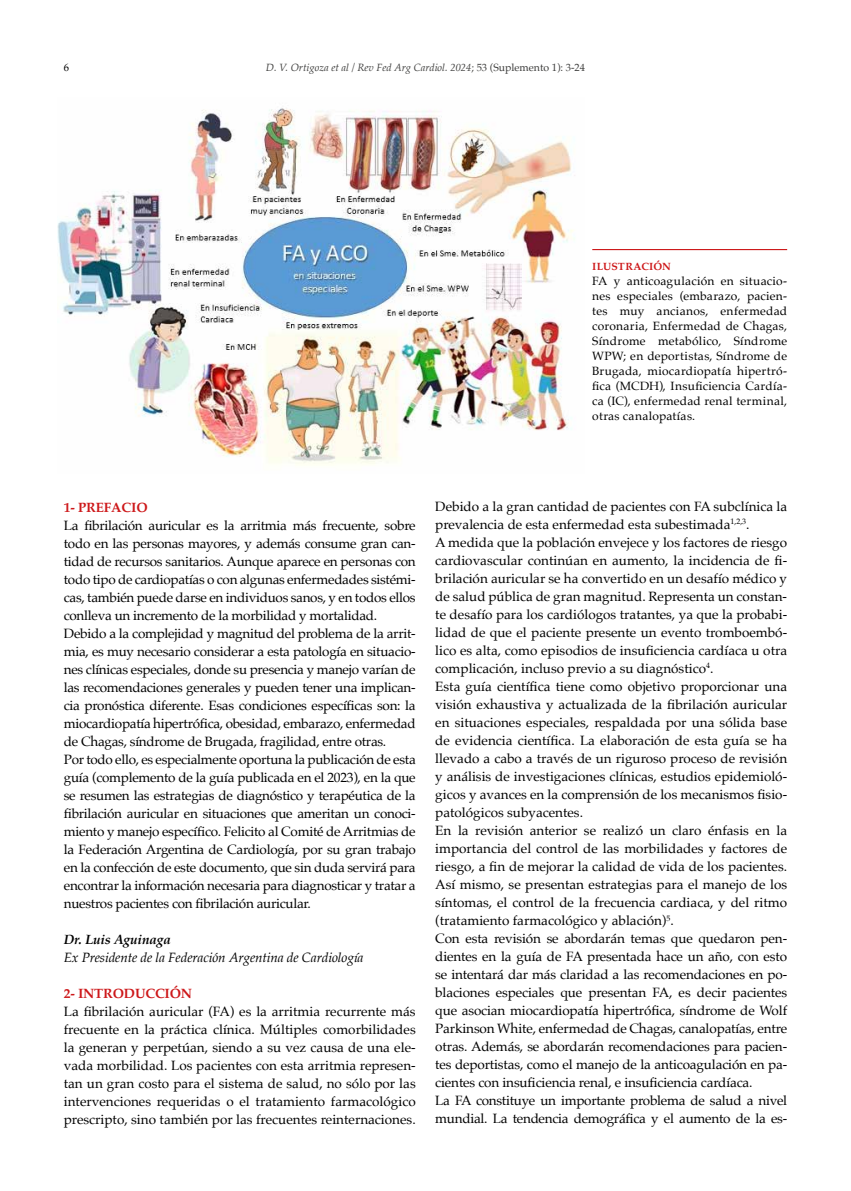
<style>
.page{position:relative;width:851px;height:1191px;background:#fff}
.page>*{position:absolute;margin:0;border:0;box-sizing:border-box;transform-origin:0 0}
.t1{font:13.5px/18px "Palatino";letter-spacing:-.01em;color:#000}
.t2{font:italic 13.5px "Palatino";letter-spacing:-.01em;color:#000}
.t3{font:700 13.5px "Palatino";letter-spacing:-.01em;color:#cd1719}
.t4{font:italic 700 13.5px "Palatino";letter-spacing:-.01em;color:#000}
.t5{font:12px/15px "Palatino";letter-spacing:.025em;color:#000;text-align:justify}
.t6{font:italic 10.5px "Palatino";color:#3c3c3b}
.t7{font:700 10.5px "Palatino";letter-spacing:.01em;color:#cd1719}
.t8{font:10.5px "Palatino";color:#000}
.s1{font-style:normal}
</style>
<div class="page">
<img style="left:57px;top:108px;width:518px;height:358px">
<hr style="left:592px;top:249px;width:195px;height:1px;background:#cd1719">
<p class="t8" style="left:64px;top:58px;width:7px">6</p>
<p class="t6" style="left:266px;top:58px;width:320px">D. V. Ortigoza et al / Rev Fed Arg Cardiol. 2024<span class="s1">; 53 (Suplemento 1): 3-24</span></p>
<p class="t7" style="left:592px;top:258px;width:80px">ILUSTRACIÓN</p>
<p class="t5" style="left:592px;top:273px;width:196px">FA y anticoagulación en situacio&shy;nes especiales (embarazo, pacien&shy;tes muy ancianos, enfermedad coronaria, Enfermedad de Chagas, Síndrome metabólico, Síndrome WPW; en deportistas, Síndrome de Brugada, miocardiopatía hipertró&shy;fica (MCDH), Insuficiencia Cardía&shy;ca (IC), enfermedad renal terminal, otras canalopatías.</p>
<p class="t3" style="left:64px;top:496px;width:85px">1- PREFACIO</p>
<p class="t1" style="left:64px;top:516px;width:353px">La fibrilación auricular es la arritmia más frecuente, sobre todo en las personas mayores, y además consume gran can&shy;tidad de recursos sanitarios. Aunque aparece en personas con todo tipo de cardiopatías o con algunas enfermedades sistémi&shy;cas, también puede darse en individuos sanos, y en todos ellos conlleva un incremento de la morbilidad y mortalidad.<br>Debido a la complejidad y magnitud del problema de la arrit&shy;mia, es muy necesario considerar a esta patología en situacio&shy;nes clínicas especiales, donde su presencia y manejo varían de las recomendaciones generales y pueden tener una implican&shy;cia pronóstica diferente. Esas condiciones específicas son: la miocardiopatía hipertrófica, obesidad, embarazo, enfermedad de Chagas, síndrome de Brugada, fragilidad, entre otras.<br>Por todo ello, es especialmente oportuna la publicación de esta guía (complemento de la guía publicada en el 2023), en la que se resumen las estrategias de diagnóstico y terapéutica de la fibrilación auricular en situaciones que ameritan un conoci&shy;miento y manejo específico. Felicito al Comité de Arritmias de la Federación Argentina de Cardiología, por su gran trabajo en la confección de este documento, que sin duda servirá para encontrar la información necesaria para diagnosticar y tratar a nuestros pacientes con fibrilación auricular.</p>
<p class="t4" style="left:64px;top:928px;width:108px">Dr. Luis Aguinaga</p>
<p class="t2" style="left:64px;top:946px;width:301px">Ex Presidente de la Federación Argentina de Cardiología</p>
<p class="t3" style="left:64px;top:981px;width:130px">2- INTRODUCCIÓN</p>
<p class="t1" style="left:64px;top:1002px;width:353px;text-align:justify">La fibrilación auricular (FA) es la arritmia recurrente más frecuente en la práctica clínica. Múltiples comorbilidades la generan y perpetúan, siendo a su vez causa de una ele&shy;vada morbilidad. Los pacientes con esta arritmia represen&shy;tan un gran costo para el sistema de salud, no sólo por las intervenciones requeridas o el tratamiento farmacológico prescripto, sino también por las frecuentes reinternaciones.</p>
<p class="t1" style="left:435px;top:497px;width:353px">Debido a la gran cantidad de pacientes con FA subclínica la prevalencia de esta enfermedad esta subestimada<sup>1,2,3</sup>.<br>A medida que la población envejece y los factores de riesgo cardiovascular continúan en aumento, la incidencia de fi&shy;brilación auricular se ha convertido en un desafío médico y de salud pública de gran magnitud. Representa un constan&shy;te desafío para los cardiólogos tratantes, ya que la probabi&shy;lidad de que el paciente presente un evento tromboembó&shy;lico es alta, como episodios de insuficiencia cardíaca u otra complicación, incluso previo a su diagnóstico<sup>4</sup>.<br>Esta guía científica tiene como objetivo proporcionar una visión exhaustiva y actualizada de la fibrilación auricular en situaciones especiales, respaldada por una sólida base de evidencia científica. La elaboración de esta guía se ha llevado a cabo a través de un riguroso proceso de revisión y análisis de investigaciones clínicas, estudios epidemioló&shy;gicos y avances en la comprensión de los mecanismos fisio&shy;patológicos subyacentes.<br>En la revisión anterior se realizó un claro énfasis en la importancia del control de las morbilidades y factores de riesgo, a fin de mejorar la calidad de vida de los pacientes.<br>Así mismo, se presentan estrategias para el manejo de los síntomas, el control de la frecuencia cardiaca, y del ritmo (tratamiento farmacológico y ablación)<sup>5</sup>.<br>Con esta revisión se abordarán temas que quedaron pen&shy;dientes en la guía de FA presentada hace un año, con esto se intentará dar más claridad a las recomendaciones en po&shy;blaciones especiales que presentan FA, es decir pacientes que asocian miocardiopatía hipertrófica, síndrome de Wolf Parkinson White, enfermedad de Chagas, canalopatías, entre otras. Además, se abordarán recomendaciones para pacien&shy;tes deportistas, como el manejo de la anticoagulación en pa&shy;cientes con insuficiencia renal, e insuficiencia cardíaca.<br>La FA constituye un importante problema de salud a nivel mundial. La tendencia demográfica y el aumento de la es-</p>
</div>
